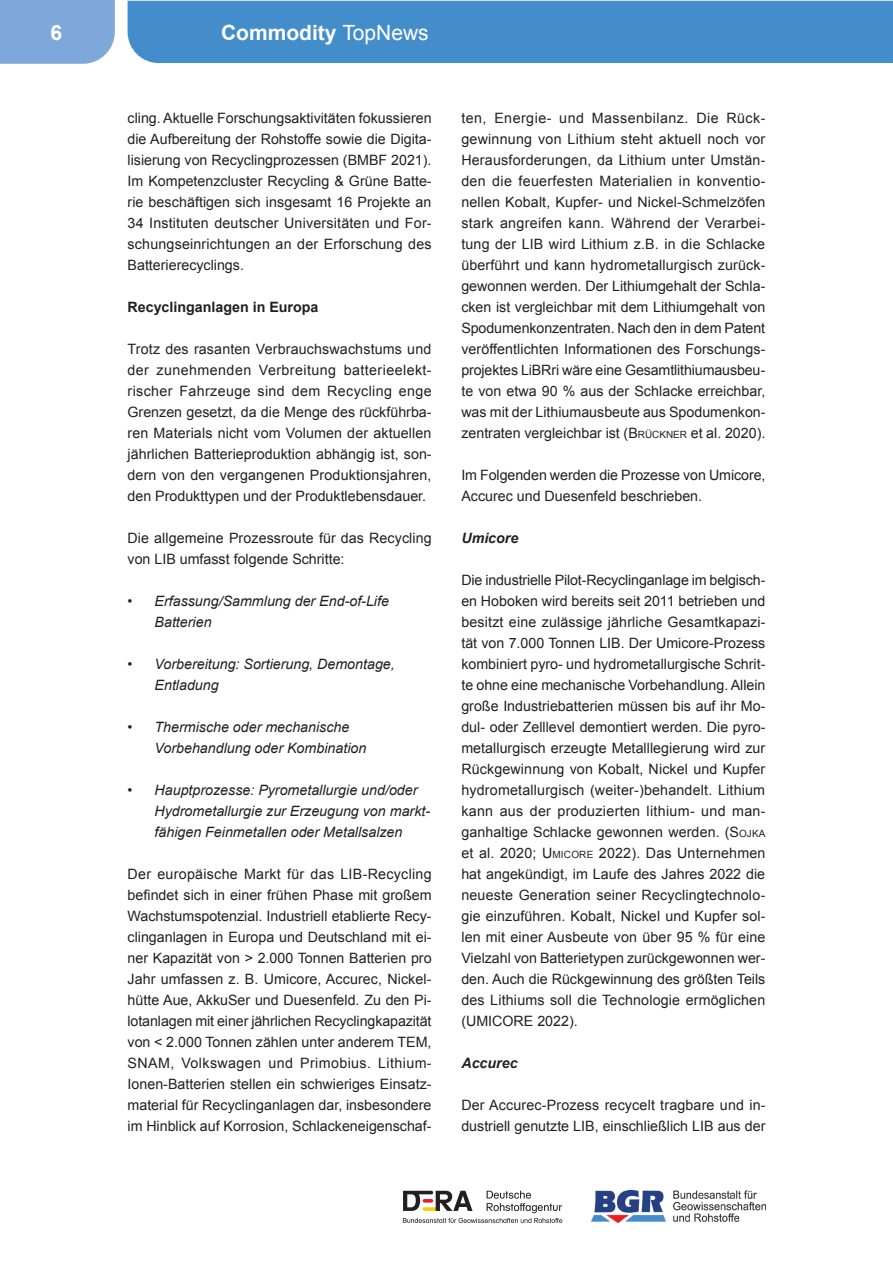
<style>
.page{position:relative;width:893px;height:1263px;background:#fff}
.page>*{position:absolute;margin:0;border:0;box-sizing:border-box;transform-origin:0 0}
.t1{font:700 21px "Arial";color:#fff}
.Fließtext{font:14.25px/21px "Arial";color:#231f20;text-align:justify}
.t2{font:italic 14.25px/21px "Arial";color:#231f20}
.Fließtext-2{font:700 14.25px "Arial";color:#231f20}
.Fließtext-3{font:italic 700 14.25px "Arial";color:#231f20}
.s1{font-weight:400}
.s2{font-style:inherit}
.s3{font-size:10.05px}
</style>
<div class="page">
<div style="left:128px;top:1px;width:765px;height:62px;background:#448dcb"></div>
<div style="left:0;top:0;width:115px;height:64px;background:#7ea8d9"></div>
<img style="left:592px;top:1191px;width:173px;height:31px">
<svg style="left:403px;top:1191px;width:159px;height:32px"></svg>
<h1 class="t1" style="left:50px;top:18px;width:13px">6</h1>
<h1 class="t1" style="left:221px;top:18px;width:209px">Commodity <span class="s1">TopNews</span></h1>
<p class="Fließtext" style="left:128px;top:107px;width:306px">cling. Aktuelle Forschungsaktivitäten fokussieren die Aufbereitung der Rohstoffe sowie die Digita&shy;lisierung von Recyclingprozessen (BMBF 2021).<br>Im Kompetenzcluster Recycling &amp; Grüne Batte&shy;rie beschäftigen sich insgesamt 16 Projekte an 34 Instituten deutscher Universitäten und For&shy;schungseinrichtungen an der Erforschung des Batterierecyclings.</p>
<p class="Fließtext-2" style="left:128px;top:297px;width:192px">Recyclinganlagen in Europa</p>
<p class="Fließtext" style="left:128px;top:338px;width:306px">Trotz des rasanten Verbrauchswachstums und der zunehmenden Verbreitung batterieelekt&shy;rischer Fahrzeuge sind dem Recycling enge Grenzen gesetzt, da die Menge des rückführba&shy;ren Materials nicht vom Volumen der aktuellen jährlichen Batterieproduktion abhängig ist, son&shy;dern von den vergangenen Produktionsjahren, den Produkttypen und der Produktlebensdauer.</p>
<p class="Fließtext" style="left:128px;top:527px;width:306px">Die allgemeine Prozessroute für das Recycling von LIB umfasst folgende Schritte:</p>
<p class="t2" style="left:155px;top:590px;width:236px;text-indent:-27px">• Erfassung/Sammlung der End-of-Life<br>Batterien</p>
<p class="t2" style="left:155px;top:653px;width:242px;text-indent:-27px">• Vorbereitung: Sortierung, Demontage,<br>Entladung</p>
<p class="t2" style="left:155px;top:716px;width:213px;text-indent:-27px">• Thermische oder mechanische<br>Vorbehandlung oder Kombination</p>
<p class="t2" style="left:155px;top:779px;width:277px;text-indent:-27px">• Hauptprozesse: Pyrometallurgie und/oder<br>Hydrometallurgie zur Erzeugung von markt&shy;fähigen Feinmetallen oder Metallsalzen</p>
<p class="Fließtext" style="left:128px;top:863px;width:306px">Der europäische Markt für das LIB-Recycling befindet sich in einer frühen Phase mit großem Wachstumspotenzial. Industriell etablierte Recy&shy;clinganlagen in Europa und Deutschland mit ei&shy;ner Kapazität von &gt; 2.000 Tonnen Batterien pro Jahr umfassen z. B. Umicore, Accurec, Nickel&shy;hütte Aue, AkkuSer und Duesenfeld. Zu den Pi&shy;lotanlagen mit einer jährlichen Recyclingkapazität von &lt; 2.000 Tonnen zählen unter anderem TEM, SNAM, Volkswagen und Primobius. Lithium-Ionen-Batterien stellen ein schwieriges Einsatz&shy;material für Recyclinganlagen dar, insbesondere im Hinblick auf Korrosion, Schlackeneigenschaf-</p>
<p class="Fließtext" style="left:461px;top:107px;width:306px">ten, Energie- und Massenbilanz. Die Rück&shy;gewinnung von Lithium steht aktuell noch vor Herausforderungen, da Lithium unter Umstän&shy;den die feuerfesten Materialien in konventio&shy;nellen Kobalt, Kupfer- und Nickel-Schmelzöfen stark angreifen kann. Während der Verarbei&shy;tung der LIB wird Lithium z.B. in die Schlacke überführt und kann hydrometallurgisch zurück&shy;gewonnen werden. Der Lithiumgehalt der Schla&shy;cken ist vergleichbar mit dem Lithiumgehalt von Spodumenkonzentraten. Nach den in dem Patent veröffentlichten Informationen des Forschungs&shy;projektes LiBRri wäre eine Gesamtlithiumausbeu&shy;te von etwa 90 % aus der Schlacke erreichbar, was mit der Lithiumausbeute aus Spodumenkon&shy;zentraten vergleichbar ist (<span class="s2">B</span><span class="s3">RÜCKNER</span> et al. 2020).</p>
<p class="Fließtext" style="left:461px;top:464px;width:306px">Im Folgenden werden die Prozesse von Umicore,<br>Accurec und Duesenfeld beschrieben.</p>
<p class="Fließtext-3" style="left:461px;top:528px;width:59px">Umicore</p>
<p class="Fließtext" style="left:461px;top:569px;width:306px">Die industrielle Pilot-Recyclinganlage im belgisch&shy;en Hoboken wird bereits seit 2011 betrieben und besitzt eine zulässige jährliche Gesamtkapazi&shy;tät von 7.000 Tonnen LIB. Der Umicore-Prozess kombiniert pyro- und hydrometallurgische Schrit&shy;te ohne eine mechanische Vorbehandlung. Allein große Industriebatterien müssen bis auf ihr Mo&shy;dul- oder Zelllevel demontiert werden. Die pyro&shy;metallurgisch erzeugte Metalllegierung wird zur Rückgewinnung von Kobalt, Nickel und Kupfer hydrometallurgisch (weiter-)behandelt. Lithium kann aus der produzierten lithium- und man&shy;ganhaltige Schlacke gewonnen werden. (<span class="s2">S</span><span class="s3">OJKA </span>et al. 2020; <span class="s2">U</span> <span class="s3">MICORE</span> 2022). Das Unternehmen hat angekündigt, im Laufe des Jahres 2022 die neueste Generation seiner Recyclingtechnolo&shy;gie einzuführen. Kobalt, Nickel und Kupfer sol&shy;len mit einer Ausbeute von über 95 % für eine Vielzahl von Batterietypen zurückgewonnen wer&shy;den. Auch die Rückgewinnung des größten Teils des Lithiums soll die Technologie ermöglichen (UMICORE 2022).</p>
<p class="Fließtext-3" style="left:461px;top:1053px;width:58px">Accurec</p>
<p class="Fließtext" style="left:461px;top:1094px;width:306px">Der Accurec-Prozess recycelt tragbare und in&shy;dustriell genutzte LIB, einschließlich LIB aus der</p>
</div>
